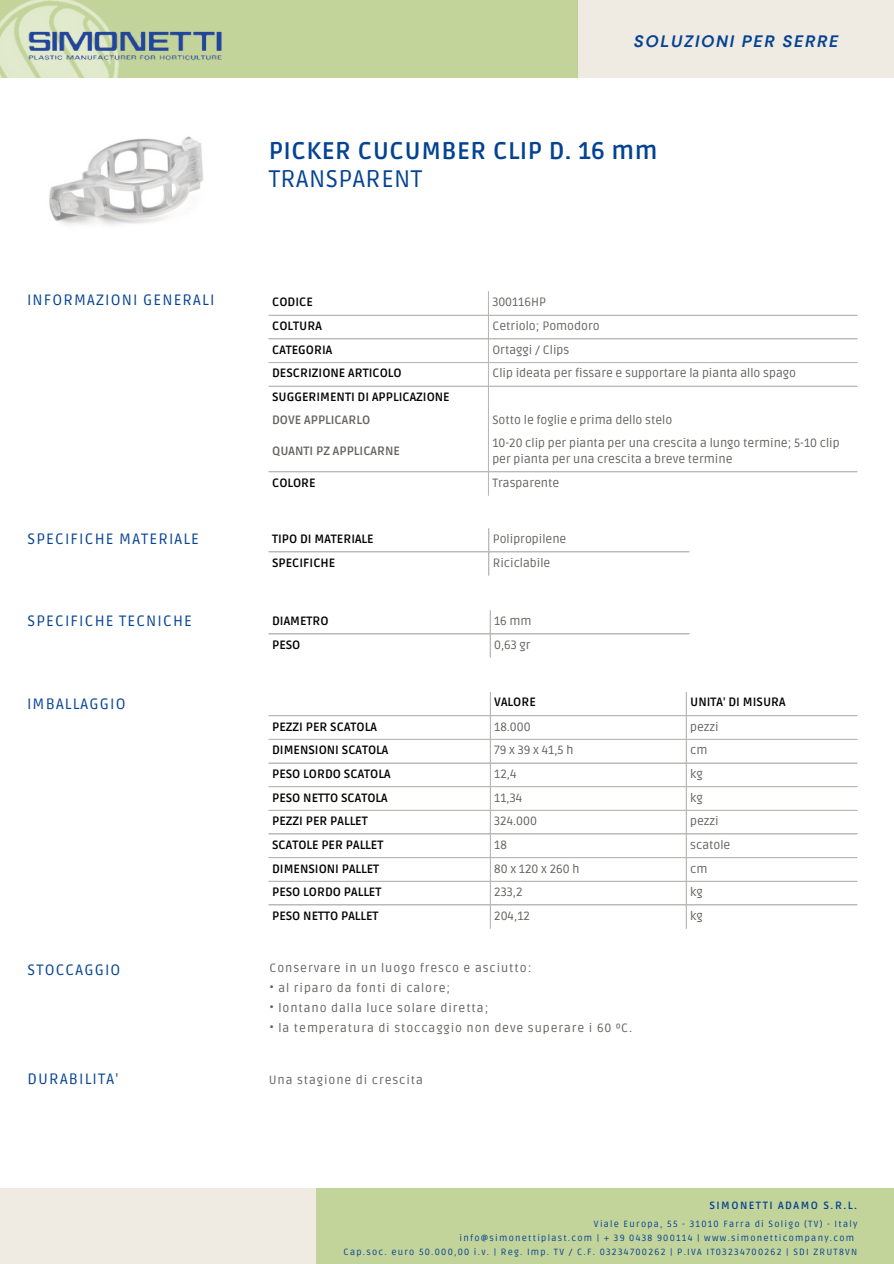
<style>
.page{position:relative;width:894px;height:1264px;background:#fff}
.page>*{position:absolute;margin:0;border:0;box-sizing:border-box;transform-origin:0 0}
.t1{font:700 24px "Ruda";letter-spacing:.02em;color:#044293}
.t2{font:24px "Ruda";letter-spacing:.02em;color:#044293}
.t3{font:italic 700 16.5px "DM Sans";letter-spacing:.1em;color:#044293}
.t4{font:15px "Ruda";letter-spacing:.075em;color:#044293}
.t5{font:12px/16px "Ruda";color:#646361}
.t6{font:700 12px "Ruda";color:#000}
.t7{font:12px "Ruda";letter-spacing:.075em;color:#646361}
.t8{font:700 12px "Ruda";color:#646361}
.t9{font:700 10.5px "Ruda";letter-spacing:.14em;color:#044293}
.t10{font:9px "Ruda";letter-spacing:.14em;color:#044293}
</style>
<div class="page">
<hr style="left:488px;top:291px;width:1px;height:204px;background:#b7b7b4">
<hr style="left:268px;top:315px;width:588px;height:1px;background:#b7b7b4">
<hr style="left:268px;top:338px;width:588px;height:1px;background:#b7b7b4">
<hr style="left:268px;top:362px;width:588px;height:1px;background:#b7b7b4">
<hr style="left:268px;top:386px;width:588px;height:1px;background:#b7b7b4">
<hr style="left:268px;top:471px;width:588px;height:1px;background:#b7b7b4">
<hr style="left:488px;top:528px;width:1px;height:47px;background:#b7b7b4">
<hr style="left:268px;top:551px;width:421px;height:1px;background:#b7b7b4">
<hr style="left:489px;top:610px;width:1px;height:47px;background:#b7b7b4">
<hr style="left:268px;top:633px;width:421px;height:1px;background:#b7b7b4">
<hr style="left:489px;top:692px;width:1px;height:236px;background:#b7b7b4">
<hr style="left:685px;top:692px;width:1px;height:236px;background:#b7b7b4">
<hr style="left:268px;top:715px;width:588px;height:1px;background:#b7b7b4">
<hr style="left:268px;top:738px;width:588px;height:2px;background:#b7b7b4">
<hr style="left:268px;top:762px;width:588px;height:1px;background:#b7b7b4">
<hr style="left:268px;top:786px;width:588px;height:1px;background:#b7b7b4">
<hr style="left:268px;top:809px;width:588px;height:1px;background:#b7b7b4">
<hr style="left:268px;top:833px;width:588px;height:1px;background:#b7b7b4">
<hr style="left:268px;top:857px;width:588px;height:1px;background:#b7b7b4">
<hr style="left:268px;top:880px;width:588px;height:1px;background:#b7b7b4">
<hr style="left:268px;top:904px;width:588px;height:1px;background:#b7b7b4">
<div style="left:317px;top:1188px;width:576px;height:75px;background:#c3d49a"></div>
<div style="left:0;top:1188px;width:316px;height:75px;background:#efebe2"></div>
<div style="left:577px;top:0;width:316px;height:77px;background:#efebe2"></div>
<div style="left:0;top:0;width:577px;height:77px;background:#c3d49a"></div>
<img style="left:0;top:0;width:120px;height:78px">
<img style="left:28px;top:26px;width:194px;height:40px">
<img style="left:49px;top:136px;width:154px;height:90px">
<p class="t3" style="left:633px;top:31px;width:206px">SOLUZIONI PER SERRE</p>
<p class="t1" style="left:268px;top:137px;width:390px">PICKER CUCUMBER CLIP D. 16 mm</p>
<p class="t2" style="left:268px;top:165px;width:155px">TRANSPARENT</p>
<p class="t4" style="left:27px;top:291px;width:189px">INFORMAZIONI GENERALI</p>
<p class="t6" style="left:272px;top:295px;width:42px">CODICE</p>
<p class="t5" style="left:492px;top:294px;width:55px">300116HP</p>
<p class="t6" style="left:272px;top:319px;width:51px">COLTURA</p>
<p class="t5" style="left:492px;top:318px;width:109px">Cetriolo; Pomodoro</p>
<p class="t6" style="left:272px;top:343px;width:62px">CATEGORIA</p>
<p class="t5" style="left:492px;top:342px;width:78px">Ortaggi / Clips</p>
<p class="t6" style="left:272px;top:366px;width:131px">DESCRIZIONE ARTICOLO</p>
<p class="t5" style="left:492px;top:366px;width:305px">Clip ideata per fissare e supportare la pianta allo spago</p>
<p class="t6" style="left:272px;top:390px;width:179px">SUGGERIMENTI DI APPLICAZIONE</p>
<p class="t8" style="left:272px;top:413px;width:100px">DOVE APPLICARLO</p>
<p class="t5" style="left:492px;top:412px;width:181px">Sotto le foglie e prima dello stelo</p>
<p class="t8" style="left:272px;top:444px;width:129px">QUANTI PZ APPLICARNE</p>
<p class="t5" style="left:492px;top:435px;width:349px">10-20 clip per pianta per una crescita a lungo termine; 5-10 clip per pianta per una crescita a breve termine</p>
<p class="t6" style="left:272px;top:475px;width:45px">COLORE</p>
<p class="t5" style="left:492px;top:475px;width:68px">Trasparente</p>
<p class="t4" style="left:28px;top:530px;width:173px">SPECIFICHE MATERIALE</p>
<p class="t6" style="left:272px;top:531px;width:103px">TIPO DI MATERIALE</p>
<p class="t5" style="left:492px;top:531px;width:75px">Polipropilene</p>
<p class="t6" style="left:272px;top:556px;width:65px">SPECIFICHE</p>
<p class="t5" style="left:492px;top:555px;width:59px">Riciclabile</p>
<p class="t4" style="left:28px;top:612px;width:166px">SPECIFICHE TECNICHE</p>
<p class="t6" style="left:272px;top:613px;width:58px">DIAMETRO</p>
<p class="t5" style="left:494px;top:613px;width:39px">16 mm</p>
<p class="t6" style="left:272px;top:637px;width:30px">PESO</p>
<p class="t5" style="left:494px;top:637px;width:38px">0,63 gr</p>
<p class="t4" style="left:27px;top:695px;width:100px">IMBALLAGGIO</p>
<p class="t6" style="left:494px;top:695px;width:43px">VALORE</p>
<p class="t6" style="left:690px;top:695px;width:97px">UNITA' DI MISURA</p>
<p class="t6" style="left:272px;top:719px;width:106px">PEZZI PER SCATOLA</p>
<p class="t5" style="left:494px;top:718px;width:38px">18.000</p>
<p class="t5" style="left:690px;top:718px;width:30px">pezzi</p>
<p class="t6" style="left:272px;top:743px;width:118px">DIMENSIONI SCATOLA</p>
<p class="t5" style="left:494px;top:742px;width:81px">79 x 39 x 41,5 h</p>
<p class="t5" style="left:690px;top:742px;width:19px">cm</p>
<p class="t6" style="left:272px;top:766px;width:120px">PESO LORDO SCATOLA</p>
<p class="t5" style="left:494px;top:766px;width:24px">12,4</p>
<p class="t5" style="left:690px;top:766px;width:14px">kg</p>
<p class="t6" style="left:272px;top:790px;width:117px">PESO NETTO SCATOLA</p>
<p class="t5" style="left:494px;top:789px;width:29px">11,34</p>
<p class="t5" style="left:690px;top:789px;width:14px">kg</p>
<p class="t6" style="left:272px;top:814px;width:97px">PEZZI PER PALLET</p>
<p class="t5" style="left:494px;top:813px;width:44px">324.000</p>
<p class="t5" style="left:690px;top:813px;width:30px">pezzi</p>
<p class="t6" style="left:272px;top:837px;width:113px">SCATOLE PER PALLET</p>
<p class="t5" style="left:494px;top:837px;width:14px">18</p>
<p class="t5" style="left:690px;top:837px;width:42px">scatole</p>
<p class="t6" style="left:272px;top:861px;width:109px">DIMENSIONI PALLET</p>
<p class="t5" style="left:494px;top:860px;width:87px">80 x 120 x 260 h</p>
<p class="t5" style="left:690px;top:860px;width:19px">cm</p>
<p class="t6" style="left:272px;top:885px;width:111px">PESO LORDO PALLET</p>
<p class="t5" style="left:494px;top:884px;width:30px">233,2</p>
<p class="t5" style="left:690px;top:884px;width:14px">kg</p>
<p class="t6" style="left:272px;top:908px;width:108px">PESO NETTO PALLET</p>
<p class="t5" style="left:494px;top:908px;width:37px">204,12</p>
<p class="t5" style="left:690px;top:908px;width:14px">kg</p>
<p class="t4" style="left:28px;top:961px;width:94px">STOCCAGGIO</p>
<p class="t7" style="left:269px;top:960px;width:263px">Conservare in un luogo fresco e asciutto:</p>
<p class="t7" style="left:269px;top:980px;width:182px">• al riparo da fonti di calore;</p>
<p class="t7" style="left:269px;top:1000px;width:220px">• lontano dalla luce solare diretta;</p>
<p class="t7" style="left:269px;top:1020px;width:364px">• la temperatura di stoccaggio non deve superare i 60 ºC.</p>
<p class="t4" style="left:28px;top:1070px;width:92px">DURABILITA'</p>
<p class="t7" style="left:268px;top:1072px;width:156px">Una stagione di crescita</p>
<p class="t9" style="left:709px;top:1199px;width:149px">SIMONETTI ADAMO S.R.L.</p>
<p class="t10" style="left:593px;top:1218px;width:265px">Viale Europa, 55 - 31010 Farra di Soligo (TV) - Italy</p>
<p class="t10" style="left:459px;top:1232px;width:396px">info@simonettiplast.com | + 39 0438 900114 | www.simonetticompany.com</p>
<p class="t10" style="left:343px;top:1246px;width:515px">Cap.soc. euro 50.000,00 i.v. | Reg. Imp. TV / C.F. 03234700262 | P.IVA IT03234700262 | SDI ZRUT8VN</p>
</div>
